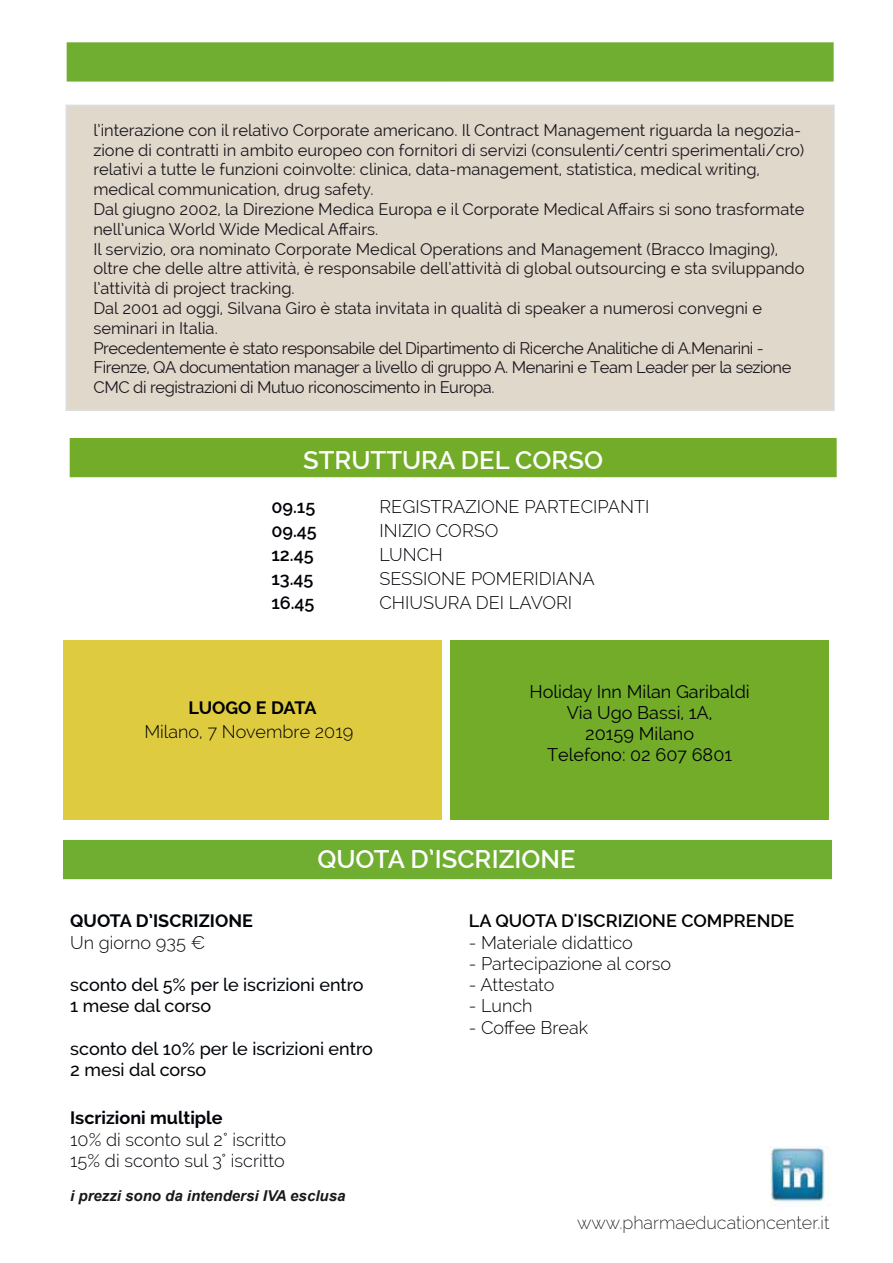
<style>
.page{position:relative;width:893px;height:1263px;background:#fff}
.page>*{position:absolute;margin:0;border:0;box-sizing:border-box;transform-origin:0 0}
.t1{font:600 25.5px "Raleway";color:#fff}
.t2{font:300 18px "Raleway";color:#000}
.t3{font:500 18px/21.3px "Raleway";color:#010409}
.t4{font:300 18px "Raleway";color:#000207}
.t5{font:18px/21px "Raleway";color:#000207;text-align:center}
.t6{font:300 18px/21.3px "Raleway";color:#010409}
.t7{font:700 18px "Raleway";color:#010409}
.t8{font:200 18px "Raleway";color:#000}
.t9{font:600 18px "Raleway";color:#000}
.t10{font:600 18px "Raleway";color:#000207}
.t11{font:700 18px "Raleway";letter-spacing:-.025em;color:#000}
.t12{font:16.5px/19.8px "Raleway";color:#1a171c}
.t13{font:italic 700 15px "Arial";color:#1b171b}
</style>
<div class="page">
<div style="left:70px;top:438px;width:767px;height:39px;background:#73ac28"></div>
<div style="left:63px;top:640px;width:379px;height:179px;background:#decb40"></div>
<div style="left:450px;top:640px;width:379px;height:179px;background:#73ac28"></div>
<img style="left:771px;top:1147px;width:54px;height:56px">
<div style="left:63px;top:840px;width:769px;height:39px;background:#70ae31"></div>
<div style="left:67px;top:42px;width:767px;height:40px;background:#70ae31"></div>
<div style="left:67px;top:106px;width:767px;height:304px;background:#e1d8cc"></div>
<div style="left:66px;top:105px;width:769px;height:306px;border:2px solid #dcdcdc"></div>
<p class="t12" style="left:93px;top:120px;width:713px">l’interazione con il relativo Corporate americano. Il Contract Management riguarda la negozia&shy;zione di contratti in ambito europeo con fornitori di servizi (consulenti/centri sperimentali/cro) relativi a tutte le funzioni coinvolte: clinica, data-management, statistica, medical writing, medical communication, drug safety.<br>Dal giugno 2002, la Direzione Medica Europa e il Corporate Medical Affairs si sono trasformate nell’unica World Wide Medical Affairs.<br>Il servizio, ora nominato Corporate Medical Operations and Management (Bracco Imaging), oltre che delle altre attività, è responsabile dell’attività di global outsourcing e sta sviluppando l’attività di project tracking.<br>Dal 2001 ad oggi, Silvana Giro è stata invitata in qualità di speaker a numerosi convegni e seminari in Italia.<br>Precedentemente è stato responsabile del Dipartimento di Ricerche Analitiche di A.Menarini - Firenze, QA documentation manager a livello di gruppo A. Menarini e Team Leader per la sezione CMC di registrazioni di Mutuo riconoscimento in Europa.</p>
<h1 class="t1" style="left:303px;top:445px;width:301px">STRUTTURA DEL CORSO</h1>
<p class="t10" style="left:271px;top:496px;width:45px">09.15</p>
<p class="t4" style="left:379px;top:496px;width:271px">REGISTRAZIONE PARTECIPANTI</p>
<p class="t10" style="left:271px;top:520px;width:47px">09.45</p>
<p class="t4" style="left:379px;top:520px;width:121px">INIZIO CORSO</p>
<p class="t10" style="left:271px;top:544px;width:44px">12.45</p>
<p class="t4" style="left:379px;top:544px;width:65px">LUNCH</p>
<p class="t10" style="left:271px;top:568px;width:44px">13.45</p>
<p class="t4" style="left:379px;top:568px;width:217px">SESSIONE POMERIDIANA</p>
<p class="t10" style="left:271px;top:592px;width:45px">16.45</p>
<p class="t4" style="left:379px;top:592px;width:194px">CHIUSURA DEI LAVORI</p>
<p class="t11" style="left:189px;top:697px;width:129px">LUOGO E DATA</p>
<p class="t2" style="left:144px;top:722px;width:210px">Milano, 7 Novembre 2019</p>
<p class="t5" style="left:529px;top:681px;width:222px">Holiday Inn Milan Garibaldi<br>Via Ugo Bassi, 1A,<br>20159 Milano<br>Telefono: 02 607 6801</p>
<h1 class="t1" style="left:317px;top:845px;width:260px">QUOTA D’ISCRIZIONE</h1>
<p class="t7" style="left:70px;top:911px;width:184px">QUOTA D’ISCRIZIONE</p>
<p class="t6" style="left:70px;top:931px;width:136px">Un giorno 935 €</p>
<p class="t3" style="left:70px;top:974px;width:295px">sconto del 5% per le iscrizioni entro<br>1 mese dal corso</p>
<p class="t3" style="left:70px;top:1038px;width:304px">sconto del 10% per le iscrizioni entro<br>2 mesi dal corso</p>
<p class="t7" style="left:70px;top:1108px;width:154px">Iscrizioni multiple</p>
<p class="t6" style="left:70px;top:1129px;width:217px">10% di sconto sul 2° iscritto<br>15% di sconto sul 3° iscritto</p>
<p class="t13" style="left:70px;top:1186px;width:277px">i prezzi sono da intendersi IVA esclusa</p>
<p class="t9" style="left:469px;top:911px;width:327px">LA QUOTA D'ISCRIZIONE COMPRENDE</p>
<p class="t2" style="left:469px;top:932px;width:166px">- Materiale didattico</p>
<p class="t2" style="left:469px;top:953px;width:204px">- Partecipazione al corso</p>
<p class="t2" style="left:469px;top:974px;width:87px">- Attestato</p>
<p class="t2" style="left:469px;top:995px;width:65px">- Lunch</p>
<p class="t2" style="left:469px;top:1017px;width:121px">- Coffee Break</p>
<p class="t8" style="left:577px;top:1212px;width:254px">www.pharmaeducationcenter.it</p>
</div>
